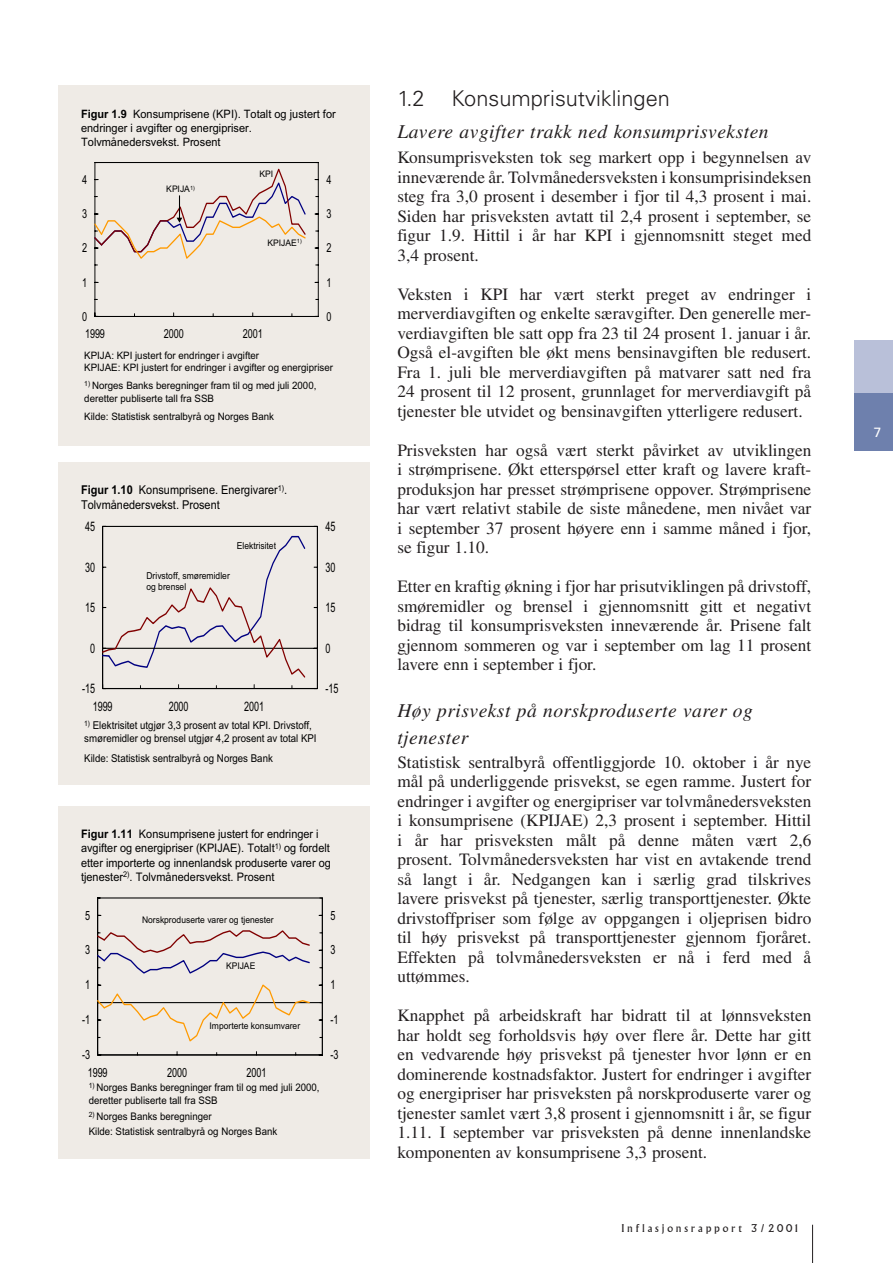
<style>
.page{position:relative;width:893px;height:1263px;background:#fff}
.page>*{position:absolute;margin:0;border:0;box-sizing:border-box;transform-origin:0 0}
.t1{font:300 21.75px "Univers";color:#231f20}
.t2{font:italic 19.5px/27px "Times";letter-spacing:.025em;color:#231f20}
.t3{font:17.25px/19.5px "Times";color:#231f20;text-align:justify}
.t4{font:13.5px "Univers";color:#fff}
.t5{font:13.05px "Arial Narrow";letter-spacing:-.015em;color:#000;scale:.85 1}
.t6{font:12.75px "Arial Narrow";letter-spacing:-.015em;color:#000;scale:.87 1}
.t7{font:12.45px "Arial Narrow";letter-spacing:-.015em;color:#000;scale:.89 1}
.t8{font:12.15px/14.5px "Arial Narrow";letter-spacing:.005em;color:#000;scale:1.1 1}
.t9{font:11.85px/14.1px "Arial Narrow";color:#000;scale:1.13 1}
.t10{font:11.55px/14px "Arial Narrow";color:#000;scale:1.16 1}
.t11{font:10.8px/13px "Arial Narrow";color:#000;scale:1.1 1}
.t12{font:10.5px/12.6px "Arial Narrow";letter-spacing:-.005em;color:#000;scale:1.13 1}
.t13{font:10.5px "Albertus";letter-spacing:.27em;color:#231f20}
.t14{font:10.2px/12.5px "Arial Narrow";letter-spacing:-.005em;color:#000;scale:1.16 1}
.t15{font:9.45px/11.4px "Arial Narrow";color:#000;scale:1.1 1}
.t16{font:9.15px "Arial Narrow";color:#000;scale:1.13 1}
.t17{font:9px "Arial Narrow";color:#000;scale:1.16 1}
.s1{font-weight:700}
</style>
<div class="page">
<div style="left:854px;top:340px;width:38px;height:111px;background:#b9c0d9"></div>
<div style="left:854px;top:393px;width:38px;height:58px;background:#6e80ad"></div>
<hr style="left:812px;top:1225px;width:1px;height:38px;background:#231f20">
<div style="left:59px;top:85px;width:310px;height:360px;background:#efebe6"></div>
<svg style="left:94px;top:162px;width:225px;height:155px"></svg>
<div style="left:59px;top:807px;width:310px;height:352px;background:#efebe6"></div>
<svg style="left:97px;top:898px;width:226px;height:158px"></svg>
<div style="left:59px;top:463px;width:310px;height:322px;background:#efebe6"></div>
<svg style="left:102px;top:526px;width:216px;height:163px"></svg>
<p class="t10" style="left:81px;top:108px;width:221px"><span class="s1">Figur 1.9</span> Konsumprisene (KPI). Totalt og justert for endringer i avgifter og energipriser.<br>Tolvmånedersvekst. Prosent</p>
<p class="t7" style="left:82px;top:175px;width:7px">4</p>
<p class="t17" style="left:166px;top:186px;width:26px">KPIJA<sup>1)</sup></p>
<p class="t17" style="left:259px;top:170px;width:13px">KPI</p>
<p class="t7" style="left:326px;top:175px;width:7px">4</p>
<p class="t7" style="left:82px;top:209px;width:7px">3</p>
<p class="t7" style="left:326px;top:209px;width:7px">3</p>
<p class="t7" style="left:82px;top:243px;width:7px">2</p>
<p class="t17" style="left:267px;top:239px;width:31px">KPIJAE<sup>1)</sup></p>
<p class="t7" style="left:326px;top:243px;width:7px">2</p>
<p class="t7" style="left:82px;top:278px;width:7px">1</p>
<p class="t7" style="left:326px;top:278px;width:7px">1</p>
<p class="t7" style="left:82px;top:312px;width:7px">0</p>
<p class="t7" style="left:326px;top:312px;width:7px">0</p>
<p class="t7" style="left:85px;top:329px;width:24px">1999</p>
<p class="t7" style="left:164px;top:329px;width:24px">2000</p>
<p class="t7" style="left:243px;top:329px;width:24px">2001</p>
<p class="t14" style="left:84px;top:350px;width:216px">KPIJA: KPI justert for endringer i avgifter<br>KPIJAE: KPI justert for endringer i avgifter og energipriser</p>
<p class="t14" style="left:84px;top:380px;width:202px"><sup>1)</sup> Norges Banks beregninger fram til og med juli 2000, deretter publiserte tall fra SSB</p>
<p class="t14" style="left:84px;top:411px;width:165px">Kilde: Statistisk sentralbyrå og Norges Bank</p>
<p class="t8" style="left:81px;top:484px;width:189px"><span class="s1">Figur 1.10</span> Konsumprisene. Energivarer<sup>1)</sup>.<br>Tolvmånedersvekst. Prosent</p>
<p class="t5" style="left:85px;top:522px;width:13px">45</p>
<p class="t5" style="left:85px;top:562px;width:13px">30</p>
<p class="t5" style="left:85px;top:603px;width:13px">15</p>
<p class="t15" style="left:237px;top:541px;width:37px">Elektrisitet</p>
<p class="t15" style="left:146px;top:571px;width:77px">Drivstoff, smøremidler og brensel</p>
<p class="t5" style="left:325px;top:522px;width:13px">45</p>
<p class="t5" style="left:325px;top:562px;width:13px">30</p>
<p class="t5" style="left:325px;top:603px;width:13px">15</p>
<p class="t5" style="left:90px;top:643px;width:7px">0</p>
<p class="t5" style="left:325px;top:643px;width:7px">0</p>
<p class="t5" style="left:82px;top:684px;width:17px">-15</p>
<p class="t5" style="left:93px;top:702px;width:25px">1999</p>
<p class="t5" style="left:169px;top:702px;width:25px">2000</p>
<p class="t5" style="left:244px;top:702px;width:25px">2001</p>
<p class="t11" style="left:84px;top:720px;width:213px"><sup>1)</sup> Elektrisitet utgjør 3,3 prosent av total KPI. Drivstoff, smøremidler og brensel utgjør 4,2 prosent av total KPI</p>
<p class="t11" style="left:84px;top:752px;width:173px">Kilde: Statistisk sentralbyrå og Norges Bank</p>
<p class="t5" style="left:325px;top:684px;width:17px">-15</p>
<p class="t9" style="left:81px;top:828px;width:223px"><span class="s1">Figur 1.11</span> Konsumprisene justert for endringer i avgifter og energipriser (KPIJAE). Totalt<sup>1)</sup> og fordelt etter importerte og innenlandsk produserte varer og tjenester<sup>2)</sup>. Tolvmånedersvekst. Prosent</p>
<p class="t6" style="left:85px;top:910px;width:7px">5</p>
<p class="t6" style="left:85px;top:945px;width:7px">3</p>
<p class="t6" style="left:85px;top:980px;width:7px">1</p>
<p class="t6" style="left:82px;top:1015px;width:11px">-1</p>
<p class="t6" style="left:82px;top:1050px;width:11px">-3</p>
<p class="t16" style="left:142px;top:916px;width:118px">Norskproduserte varer og tjenester</p>
<p class="t16" style="left:226px;top:962px;width:27px">KPIJAE</p>
<p class="t16" style="left:209px;top:1023px;width:82px">Importerte konsumvarer</p>
<p class="t6" style="left:88px;top:1068px;width:24px">1999</p>
<p class="t6" style="left:167px;top:1068px;width:24px">2000</p>
<p class="t6" style="left:247px;top:1068px;width:24px">2001</p>
<p class="t12" style="left:89px;top:1082px;width:206px"><sup>1)</sup> Norges Banks beregninger fram til og med juli 2000, deretter publiserte tall fra SSB</p>
<p class="t12" style="left:89px;top:1111px;width:168px;line-height:14.2px"><sup>2)</sup> Norges Banks beregninger<br>Kilde: Statistisk sentralbyrå og Norges Bank</p>
<p class="t6" style="left:330px;top:910px;width:7px">5</p>
<p class="t6" style="left:330px;top:945px;width:7px">3</p>
<p class="t6" style="left:330px;top:980px;width:7px">1</p>
<p class="t6" style="left:330px;top:1015px;width:11px">-1</p>
<p class="t6" style="left:330px;top:1050px;width:11px">-3</p>
<p class="t1" style="left:397px;top:90px;width:274px">1.2 Konsumprisutviklingen</p>
<p class="t2" style="left:397px;top:120px;width:373px">Lavere avgifter trakk ned konsumprisveksten</p>
<p class="t3" style="left:397px;top:149px;width:415px">Konsumprisveksten tok seg markert opp i begynnelsen av inneværende år. Tolvmånedersveksten i konsumprisindeksen steg fra 3,0 prosent i desember i fjor til 4,3 prosent i mai.<br>Siden har prisveksten avtatt til 2,4 prosent i september, se figur 1.9. Hittil i år har KPI i gjennomsnitt steget med 3,4 prosent.</p>
<p class="t3" style="left:397px;top:286px;width:415px">Veksten i KPI har vært sterkt preget av endringer i merverdiavgiften og enkelte særavgifter. Den generelle mer&shy;verdiavgiften ble satt opp fra 23 til 24 prosent 1. januar i år.<br>Også el-avgiften ble økt mens bensinavgiften ble redusert.<br>Fra 1. juli ble merverdiavgiften på matvarer satt ned fra 24 prosent til 12 prosent, grunnlaget for merverdiavgift på tjenester ble utvidet og bensinavgiften ytterligere redusert.</p>
<p class="t3" style="left:397px;top:442px;width:415px">Prisveksten har også vært sterkt påvirket av utviklingen i strømprisene. Økt etterspørsel etter kraft og lavere kraft&shy;produksjon har presset strømprisene oppover. Strømprisene har vært relativt stabile de siste månedene, men nivået var i september 37 prosent høyere enn i samme måned i fjor, se figur 1.10.</p>
<p class="t3" style="left:397px;top:578px;width:415px">Etter en kraftig økning i fjor har prisutviklingen på drivstoff, smøremidler og brensel i gjennomsnitt gitt et negativt bidrag til konsumprisveksten inneværende år. Prisene falt gjennom sommeren og var i september om lag 11 prosent lavere enn i september i fjor.</p>
<p class="t2" style="left:397px;top:698px;width:357px">Høy prisvekst på norskproduserte varer og tjenester</p>
<p class="t3" style="left:397px;top:754px;width:415px">Statistisk sentralbyrå offentliggjorde 10. oktober i år nye mål på underliggende prisvekst, se egen ramme. Justert for endringer i avgifter og energipriser var tolvmånedersveksten i konsumprisene (KPIJAE) 2,3 prosent i september. Hittil i år har prisveksten målt på denne måten vært 2,6 prosent. Tolvmånedersveksten har vist en avtakende trend så langt i år. Nedgangen kan i særlig grad tilskrives lavere prisvekst på tjenester, særlig transporttjenester. Økte drivstoffpriser som følge av oppgangen i oljeprisen bidro til høy prisvekst på transporttjenester gjennom fjoråret.<br>Effekten på tolvmånedersveksten er nå i ferd med å uttømmes.</p>
<p class="t3" style="left:397px;top:1007px;width:415px">Knapphet på arbeidskraft har bidratt til at lønnsveksten har holdt seg forholdsvis høy over flere år. Dette har gitt en vedvarende høy prisvekst på tjenester hvor lønn er en dominerende kostnadsfaktor. Justert for endringer i avgifter og energipriser har prisveksten på norskproduserte varer og tjenester samlet vært 3,8 prosent i gjennomsnitt i år, se figur 1.11. I september var prisveksten på denne innenlandske komponenten av konsumprisene 3,3 prosent.</p>
<p class="t13" style="left:621px;top:1224px;width:178px">Inflasjonsrapport 3/2001</p>
<p class="t4" style="left:873px;top:427px;width:9px">7</p>
</div>
